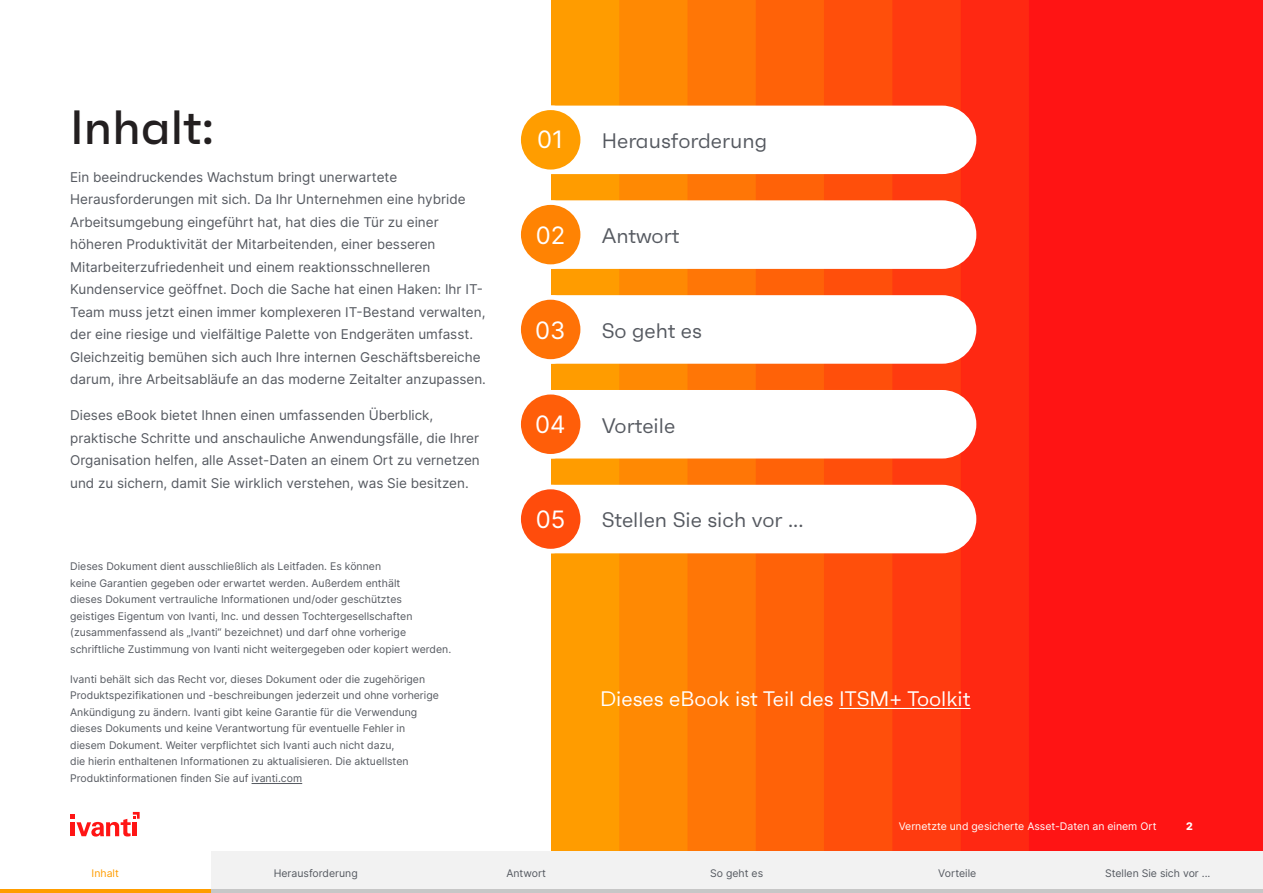
<style>
.page{position:relative;width:1263px;height:893px;background:#fff}
.page>*{position:absolute;margin:0;border:0;box-sizing:border-box;transform-origin:0 0}
.Heading_1{font:500 48px "Faktum";color:#231f20}
.t1{font:24px "Inter";color:#fff}
.Table_Of_Contents{font:21px "Faktum";color:#555960}
.Table_Of_Contents-2{font:21px "Faktum";color:#fff}
.t2{font:13.5px/22.5px "Inter";color:#555960}
.Fine_print_copy{font:10.5px/16.5px "Inter";color:#555960}
.t3{font:10.5px "Inter";color:#fff}
.t4{font:10.5px "Inter";color:#ff9d00}
.t5{font:800 10.5px "Inter";color:#fff}
</style>
<div class="page">
<img style="left:552px;top:0;width:711px;height:851px">
<svg style="left:70px;top:812px;width:70px;height:24px"></svg>
<div style="left:421px;top:851px;width:210px;height:42px;background:#f2f2f2"></div>
<hr style="left:421px;top:889px;width:210px;height:4px;background:#c7c7c7">
<div style="left:842px;top:851px;width:210px;height:42px;background:#f2f2f2"></div>
<hr style="left:842px;top:889px;width:210px;height:4px;background:#c7c7c7">
<div style="left:631px;top:851px;width:211px;height:42px;background:#f2f2f2"></div>
<hr style="left:631px;top:889px;width:211px;height:4px;background:#c7c7c7">
<div style="left:210px;top:851px;width:211px;height:42px;background:#f2f2f2"></div>
<hr style="left:210px;top:889px;width:211px;height:3px;background:#c7c7c7">
<hr style="left:0;top:889px;width:210px;height:4px;background:#ff9d00">
<div style="left:1052px;top:851px;width:211px;height:42px;background:#f2f2f2"></div>
<hr style="left:1052px;top:889px;width:211px;height:4px;background:#c7c7c7">
<hr style="left:252px;top:783px;width:50px;height:1px;background:#555960">
<hr style="left:839px;top:708px;width:131px;height:1px;background:#fff">
<svg style="left:556px;top:106px;width:420px;height:68px"></svg>
<div style="left:519px;top:108px;width:64px;height:64px;background:#ff9d00;border-radius:50%"></div>
<div style="left:516px;top:106px;width:69px;height:68px;border:4px solid #fff;border-radius:50%"></div>
<svg style="left:556px;top:200px;width:420px;height:69px"></svg>
<div style="left:519px;top:203px;width:64px;height:64px;background:#ff8303;border-radius:50%"></div>
<div style="left:516px;top:200px;width:69px;height:69px;border:4px solid #fff;border-radius:50%"></div>
<svg style="left:556px;top:295px;width:420px;height:69px"></svg>
<div style="left:519px;top:297px;width:64px;height:64px;background:#ff7206;border-radius:50%"></div>
<div style="left:516px;top:295px;width:69px;height:69px;border:4px solid #fff;border-radius:50%"></div>
<svg style="left:556px;top:390px;width:420px;height:68px"></svg>
<div style="left:519px;top:392px;width:64px;height:64px;background:#ff5e09;border-radius:50%"></div>
<div style="left:516px;top:390px;width:69px;height:68px;border:4px solid #fff;border-radius:50%"></div>
<svg style="left:556px;top:485px;width:420px;height:68px"></svg>
<div style="left:519px;top:487px;width:64px;height:64px;background:#ff4c0c;border-radius:50%"></div>
<div style="left:516px;top:485px;width:69px;height:68px;border:4px solid #fff;border-radius:50%"></div>
<p class="Heading_1" style="left:70px;top:98px;width:145px">Inhalt:</p>
<p class="t2" style="left:70px;top:165px;width:417px">Ein beeindruckendes Wachstum bringt unerwartete Herausforderungen mit sich. Da Ihr Unternehmen eine hybride Arbeitsumgebung eingeführt hat, hat dies die Tür zu einer höheren Produktivität der Mitarbeitenden, einer besseren Mitarbeiterzufriedenheit und einem reaktionsschnelleren Kundenservice geöffnet. Doch die Sache hat einen Haken: Ihr IT-Team muss jetzt einen immer komplexeren IT-Bestand verwalten, der eine riesige und vielfältige Palette von Endgeräten umfasst.<br>Gleichzeitig bemühen sich auch Ihre internen Geschäftsbereiche darum, ihre Arbeitsabläufe an das moderne Zeitalter anzupassen.</p>
<p class="t2" style="left:70px;top:404px;width:411px">Dieses eBook bietet Ihnen einen umfassenden Überblick, praktische Schritte und anschauliche Anwendungsfälle, die Ihrer Organisation helfen, alle Asset-Daten an einem Ort zu vernetzen und zu sichern, damit Sie wirklich verstehen, was Sie besitzen.</p>
<p class="Fine_print_copy" style="left:70px;top:558px;width:383px">Dieses Dokument dient ausschließlich als Leitfaden. Es können<br>keine Garantien gegeben oder erwartet werden. Außerdem enthält<br>dieses Dokument vertrauliche Informationen und/oder geschütztes<br>geistiges Eigentum von Ivanti, Inc. und dessen Tochtergesellschaften (zusammenfassend als „Ivanti“ bezeichnet) und darf ohne vorherige schriftliche Zustimmung von Ivanti nicht weitergegeben oder kopiert werden.</p>
<p class="Fine_print_copy" style="left:70px;top:670px;width:370px">Ivanti behält sich das Recht vor, dieses Dokument oder die zugehörigen Produktspezifikationen und -beschreibungen jederzeit und ohne vorherige Ankündigung zu ändern. Ivanti gibt keine Garantie für die Verwendung dieses Dokuments und keine Verantwortung für eventuelle Fehler in diesem Dokument. Weiter verpflichtet sich Ivanti auch nicht dazu,<br>die hierin enthaltenen Informationen zu aktualisieren. Die aktuellsten Produktinformationen finden Sie auf ivanti.com</p>
<p class="t4" style="left:92px;top:866px;width:29px">Inhalt</p>
<p class="Fine_print_copy" style="left:274px;top:865px;width:86px">Herausforderung</p>
<p class="t1" style="left:537px;top:122px;width:28px">01</p>
<p class="Table_Of_Contents" style="left:602px;top:128px;width:167px">Herausforderung</p>
<p class="t1" style="left:536px;top:218px;width:31px">02</p>
<p class="Table_Of_Contents" style="left:602px;top:223px;width:79px">Antwort</p>
<p class="t1" style="left:535px;top:312px;width:32px">03</p>
<p class="Table_Of_Contents" style="left:602px;top:318px;width:102px">So geht es</p>
<p class="t1" style="left:535px;top:407px;width:32px">04</p>
<p class="Table_Of_Contents" style="left:602px;top:413px;width:75px">Vorteile</p>
<p class="t1" style="left:536px;top:502px;width:31px">05</p>
<p class="Table_Of_Contents" style="left:602px;top:507px;width:203px">Stellen Sie sich vor ...</p>
<p class="Table_Of_Contents-2" style="left:600px;top:686px;width:372px">Dieses eBook ist Teil des ITSM+ Toolkit</p>
<p class="t3" style="left:899px;top:819px;width:259px">Vernetzte und gesicherte Asset-Daten an einem Ort</p>
<p class="t5" style="left:1186px;top:819px;width:8px">2</p>
<p class="Fine_print_copy" style="left:506px;top:865px;width:41px">Antwort</p>
<p class="Fine_print_copy" style="left:710px;top:865px;width:55px">So geht es</p>
<p class="Fine_print_copy" style="left:938px;top:865px;width:40px">Vorteile</p>
<p class="Fine_print_copy" style="left:1105px;top:865px;width:107px">Stellen Sie sich vor ...</p>
</div>
